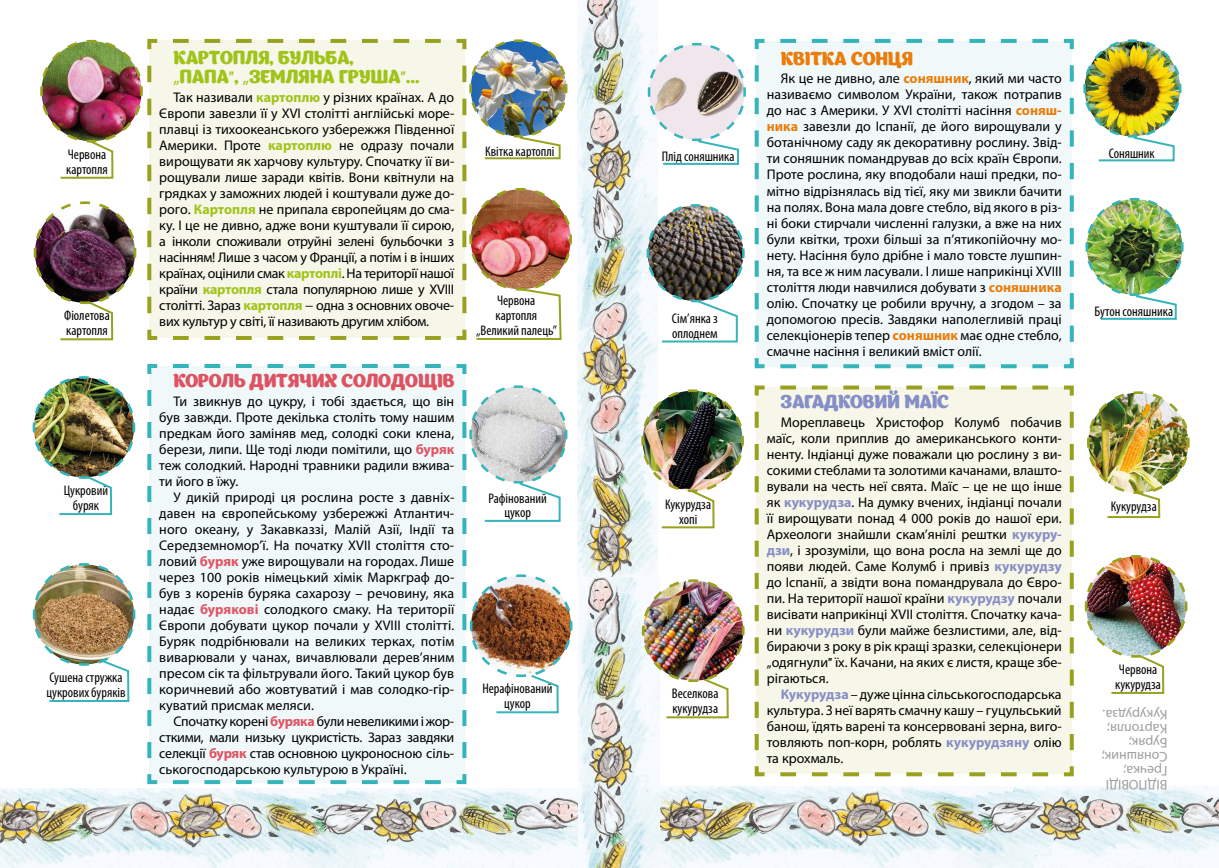
<style>
.page{position:relative;width:1219px;height:868px;background:#fff}
.page>*{position:absolute;margin:0;border:0;box-sizing:border-box;transform-origin:0 0}
.t1{font:18px/18.8px "Appetite Rounded";color:#a0c31a}
.t2{font:18px "Appetite Rounded";color:#de5362}
.t3{font:18px "Appetite Rounded";color:#868ec6}
.t4{font:18px "Appetite Rounded";color:#e97c0a}
.t5{font:14px/16px "Myriad Pro";color:#000;text-align:justify}
.t6{font:condensed 14px/14.9px "Myriad Pro";color:#000}
.t7{font:14px/14px "Myriad Pro";color:#9f9f9f}
.s1{font-family:"Myriad Pro"}
.s2{font-family:"PF Handbook Pro"}
.s3{font-weight:700;color:#a0c31a}
.s4{font-weight:700;color:#de5362}
.s5{font-weight:700;color:#e97c0a}
.s6{font-weight:700;color:#868ec6}
</style>
<div class="page">
<img style="left:659px;top:786px;width:560px;height:81px">
<img style="left:0;top:788px;width:579px;height:79px">
<div style="left:147px;top:38px;width:315px;height:302px;background:#f6f7e9"></div>
<div style="left:754px;top:385px;width:320px;height:392px;background:#f6f7e9"></div>
<div style="left:147px;top:364px;width:320px;height:421px;background:#f1f8f9"></div>
<div style="left:754px;top:38px;width:320px;height:331px;background:#f1f8f9"></div>
<img style="left:577px;top:0;width:81px;height:576px">
<img style="left:579px;top:577px;width:80px;height:290px">
<img style="left:641px;top:578px;width:104px;height:141px">
<img style="left:32px;top:563px;width:104px;height:139px">
<img style="left:1084px;top:555px;width:104px;height:139px">
<img style="left:32px;top:376px;width:104px;height:140px">
<img style="left:33px;top:39px;width:118px;height:302px">
<img style="left:640px;top:388px;width:104px;height:141px">
<img style="left:1087px;top:391px;width:103px;height:127px">
<svg style="left:462px;top:382px;width:111px;height:376px"></svg>
<img style="left:1083px;top:39px;width:99px;height:123px">
<img style="left:645px;top:203px;width:100px;height:140px">
<img style="left:1085px;top:197px;width:99px;height:123px">
<svg style="left:646px;top:42px;width:100px;height:124px"></svg>
<img style="left:462px;top:38px;width:110px;height:302px">
<p class="t6" style="left:66px;top:147px;width:43px">Червона картопля</p>
<p class="t6" style="left:64px;top:308px;width:47px">Фіолетова картопля</p>
<p class="t1" style="left:173px;top:48px;width:247px">КАРТОПЛЯ, БУЛЬБА, <span class="s1">„</span>ПАПА<span class="s2">”</span>, <span class="s1">„</span>ЗЕМЛЯНА ГРУША<span class="s2">”</span>…</p>
<p class="t5" style="left:159px;top:89px;width:296px;text-indent:14px">Так називали <span class="s3">картоплю</span> у різних країнах. А до Європи завезли її у ХVІ столітті англійські море&shy;плавці із тихоокеанського узбережжя Південної Америки. Проте <span class="s3">картоплю</span> не одразу почали вирощувати як харчову культуру. Спочатку її ви&shy;рощували лише заради квітів. Вони квітнули на грядках у заможних людей і коштували дуже до&shy;рого. <span class="s3">Картопля</span> не припала європейцям до сма&shy;ку. І це не дивно, адже вони куштували її сирою, а інколи споживали отруйні зелені бульбочки з насінням! Лише з часом у Франції, а потім і в інших країнах, оцінили смак <span class="s3">картоплі</span>. На території нашої країни <span class="s3">картопля</span> стала популярною лише у ХVІІІ столітті. Зараз <span class="s3">картопля</span> − одна з основних овоче&shy;вих культур у світі, її називають другим хлібом.</p>
<p class="t6" style="left:485px;top:144px;width:71px">Квітка картоплі</p>
<p class="t6" style="left:476px;top:293px;width:83px;text-align:center">Червона картопля „Великий палець”</p>
<p class="t2" style="left:173px;top:369px;width:282px">КОРОЛЬ ДИТЯЧИХ СОЛОДОЩІВ</p>
<p class="t5" style="left:159px;top:393px;width:296px;text-indent:14px">Ти звикнув до цукру, і тобі здається, що він був завжди. Проте декілька століть тому нашим предкам його заміняв мед, солодкі соки клена, берези, липи. Ще тоді люди помітили, що <span class="s4">буряк </span>теж солодкий. Народні травники радили вжива&shy;ти його в їжу.</p>
<p class="t5" style="left:159px;top:489px;width:296px;text-indent:14px">У дикій природі ця рослина росте з давніх&shy;давен на європейському узбережжі Атлантич&shy;ного океану, у Закавказзі, Малій Азії, Індії та Середземномор’ї. На початку ХVІІ століття сто&shy;ловий <span class="s4">буряк</span> уже вирощували на городах. Лише через 100 років німецький хімік Маркграф до&shy;був з коренів буряка сахарозу – речовину, яка надає <span class="s4">бурякові</span> солодкого смаку. На території Європи добувати цукор почали у ХVІІІ столітті.<br>Буряк подрібнювали на великих терках, потім виварювали у чанах, вичавлювали дерев’яним пресом сік та фільтрували його. Такий цукор був коричневий або жовтуватий і мав солодко-гір&shy;куватий присмак меляси.</p>
<p class="t5" style="left:159px;top:713px;width:296px;text-indent:14px">Спочатку корені <span class="s4">буряка</span> були невеликими і жор&shy;сткими, мали низьку цукристість. Зараз завдяки селекції <span class="s4">буряк</span> став основною цукроносною сіль&shy;ськогосподарською культурою в Україні.</p>
<p class="t6" style="left:64px;top:482px;width:46px;text-align:center">Цукровий буряк</p>
<p class="t6" style="left:489px;top:490px;width:60px;text-align:center">Рафінований цукор</p>
<p class="t6" style="left:47px;top:669px;width:81px">Сушена стружка цукрових буряків</p>
<p class="t6" style="left:482px;top:681px;width:72px;text-align:center">Нерафінований цукор</p>
<p class="t4" style="left:781px;top:46px;width:134px">КВІТКА СОНЦЯ</p>
<p class="t5" style="left:767px;top:70px;width:297px;text-indent:14px">Як це не дивно, але <span class="s5">соняшник</span>, який ми часто називаємо символом України, також потрапив до нас з Америки. У ХVІ столітті насіння <span class="s5">соняш&shy;ника</span> завезли до Іспанії, де його вирощували у ботанічному саду як декоративну рослину. Звід&shy;ти соняшник помандрував до всіх країн Європи.<br>Проте рослина, яку вподобали наші предки, по&shy;мітно відрізнялась від тієї, яку ми звикли бачити на полях. Вона мала довге стебло, від якого в різ&shy;ні боки стирчали численні галузки, а вже на них були квітки, трохи більші за п’ятикопійочну мо&shy;нету. Насіння було дрібне і мало товсте лушпин&shy;ня, та все ж ним ласували. І лише наприкінці ХVІІІ століття люди навчилися добувати з <span class="s5">соняшника </span>олію. Спочатку це робили вручну, а згодом – за допомогою пресів. Завдяки наполегливій праці селекціонерів тепер <span class="s5">соняшник</span> має одне стебло, смачне насіння і великий вміст олії.</p>
<p class="t6" style="left:1109px;top:146px;width:48px">Соняшник</p>
<p class="t6" style="left:662px;top:149px;width:74px">Плід соняшника</p>
<p class="t6" style="left:672px;top:310px;width:48px">Сім’янка з оплоднем</p>
<p class="t6" style="left:1095px;top:304px;width:80px">Бутон соняшника</p>
<p class="t3" style="left:781px;top:389px;width:169px">ЗАГАДКОВИЙ МАЇС</p>
<p class="t5" style="left:767px;top:413px;width:297px;text-indent:14px">Мореплавець Христофор Колумб побачив маїс, коли приплив до американського конти&shy;ненту. Індіанці дуже поважали цю рослину з ви&shy;сокими стеблами та золотими качанами, влашто&shy;вували на честь неї свята. Маїс – це не що інше як <span class="s6">кукурудза</span>. На думку вчених, індіанці почали її вирощувати понад 4 000 років до нашої ери.<br>Археологи знайшли скам’янілі рештки <span class="s6">кукуру&shy;дзи</span>, і зрозуміли, що вона росла на землі ще до появи людей. Саме Колумб і привіз <span class="s6">кукурудзу </span>до Іспанії, а звідти вона помандрувала до Євро&shy;пи. На території нашої країни <span class="s6">кукурудзу</span> почали висівати наприкінці ХVІІ століття. Спочатку кача&shy;ни <span class="s6">кукурудзи</span> були майже безлистими, але, від&shy;бираючи з року в рік кращі зразки, селекціонери „одягнули<span class="s2">”</span> їх. Качани, на яких є листя, краще збе&shy;рігаються.</p>
<p class="t5" style="left:767px;top:685px;width:296px;text-indent:14px"><span class="s6">Кукурудза</span> – дуже цінна сільськогосподарська культура. З неї варять смачну кашу – гуцульський банош, їдять варені та консервовані зерна, виго&shy;товляють поп-корн, роблять <span class="s6">кукурудзяну</span> олію та крохмаль.</p>
<p class="t6" style="left:665px;top:496px;width:47px;text-align:center">Кукурудза хопі</p>
<p class="t6" style="left:1111px;top:498px;width:47px">Кукурудза</p>
<p class="t6" style="left:1115px;top:661px;width:47px">Червона кукурудза</p>
<p class="t6" style="left:672px;top:686px;width:48px">Веселкова кукурудза</p>
<p class="t7" style="left:1167px;top:791px;width:67px;rotate:-180deg">ВІДПОВІДІ<br>Гречка;<br>Соняшник;<br>Буряк;<br>Картопля;<br>Кукурудза.</p>
</div>
